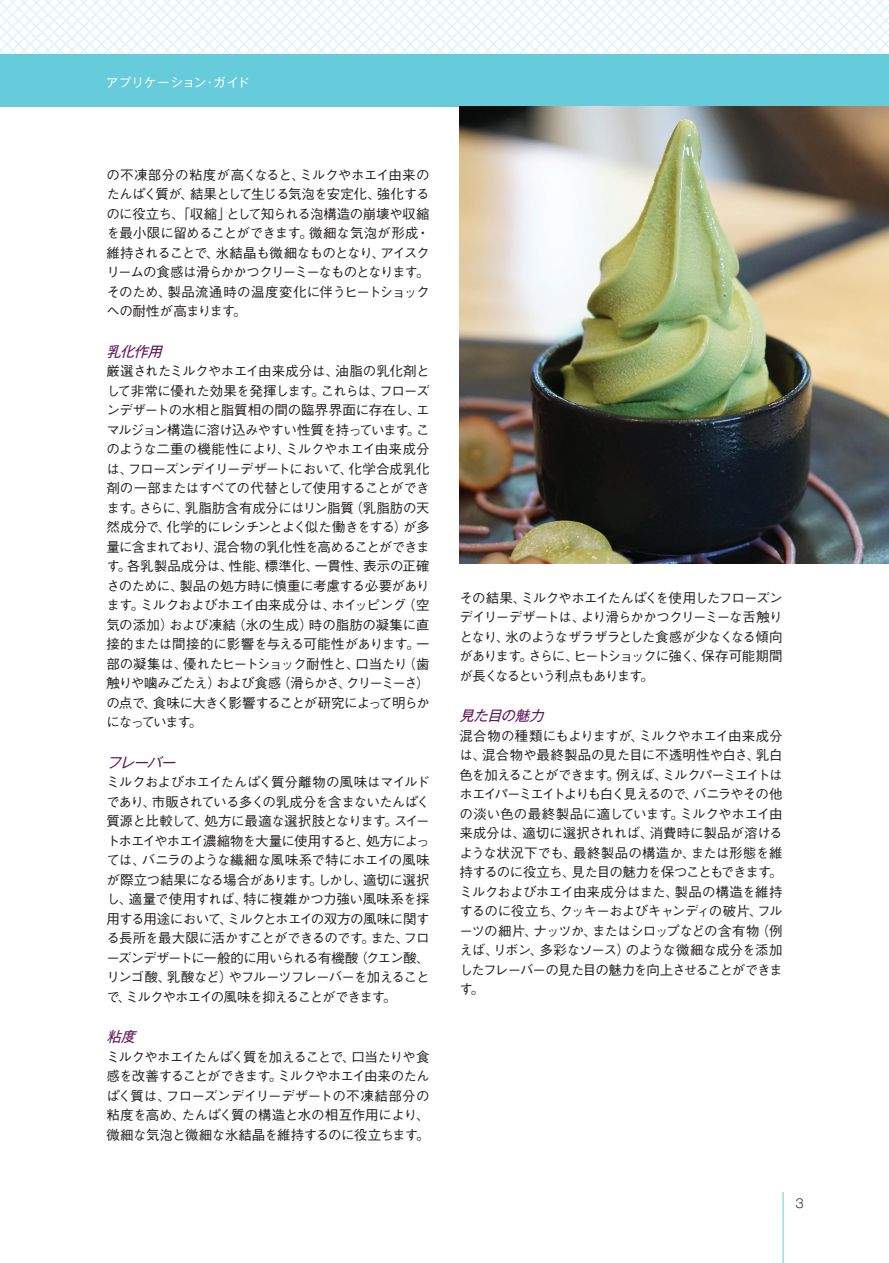
<style>
.page{position:relative;width:889px;height:1263px;background:#fff}
.page>*{position:absolute;margin:0;border:0;box-sizing:border-box;transform-origin:0 0}
.t1{font:italic 14.25px "Gothic MB101 Pr 6 N";color:#5e1258}
.t2{font:500 13.5px/19.5px "Gothic BBB Pr 6 N";letter-spacing:-.07em;color:#231f20;text-align:justify}
.t3{font:12px "Gothic MB101 Pr 6 N";letter-spacing:.045em;color:#fff}
.t4{font:300 12px "Gothic MB101 Pr 6 N";color:#231f20}
</style>
<div class="page">
<div style="left:0;top:53px;width:889px;height:53px;background:#66cbda"></div>
<svg style="left:0;top:0;width:889px;height:53px"></svg>
<hr style="left:782px;top:1192px;width:1px;height:71px;background:#66cbda">
<img style="left:459px;top:106px;width:430px;height:457px">
<p class="t3" style="left:106px;top:72px;width:144px">アプリケーション・ガイド</p>
<p class="t2" style="left:106px;top:164px;width:325px">の不凍部分の粘度が高くなると、ミルクやホエイ由来のたんぱく質が、結果として生じる気泡を安定化、強化するのに役立ち、「収縮」として知られる泡構造の崩壊や収縮を最小限に留めることができます。微細な気泡が形成・維持されることで、氷結晶も微細なものとなり、アイスクリームの食感は滑らかかつクリーミーなものとなります。そのため、製品流通時の温度変化に伴うヒートショックへの耐性が高まります。</p>
<p class="t1" style="left:106px;top:339px;width:63px">乳化作用</p>
<p class="t2" style="left:106px;top:361px;width:325px">厳選されたミルクやホエイ由来成分は、油脂の乳化剤として非常に優れた効果を発揮します。これらは、フローズンデザートの水相と脂質相の間の臨界界面に存在し、エマルジョン構造に溶け込みやすい性質を持っています。このような二重の機能性により、ミルクやホエイ由来成分は、フローズンデイリーデザートにおいて、化学合成乳化剤の一部またはすべての代替として使用することができます。さらに、乳脂肪含有成分にはリン脂質（乳脂肪の天然成分で、化学的にレシチンとよく似た働きをする）が多量に含まれており、混合物の乳化性を高めることができます。各乳製品成分は、性能、標準化、一貫性、表示の正確さのために、製品の処方時に慎重に考慮する必要があります。ミルクおよびホエイ由来成分は、ホイッピング（空気の添加）および凍結（氷の生成）時の脂肪の凝集に直接的または間接的に影響を与える可能性があります。一部の凝集は、優れたヒートショック耐性と、口当たり（歯触りや噛みごたえ）および食感（滑らかさ、クリーミーさ）の点で、食味に大きく影響することが研究によって明らかになっています。</p>
<p class="t1" style="left:106px;top:750px;width:76px">フレーバー</p>
<p class="t2" style="left:106px;top:772px;width:325px">ミルクおよびホエイたんぱく質分離物の風味はマイルドであり、市販されている多くの乳成分を含まないたんぱく質源と比較して、処方に最適な選択肢となります。スイートホエイやホエイ濃縮物を大量に使用すると、処方によっては、バニラのような繊細な風味系で特にホエイの風味が際立つ結果になる場合があります。しかし、適切に選択し、適量で使用すれば、特に複雑かつ力強い風味系を採用する用途において、ミルクとホエイの双方の風味に関する長所を最大限に活かすことができるのです。また、フローズンデザートに一般的に用いられる有機酸（クエン酸、リンゴ酸、乳酸など）やフルーツフレーバーを加えることで、ミルクやホエイの風味を抑えることができます。</p>
<p class="t1" style="left:106px;top:1025px;width:36px">粘度</p>
<p class="t2" style="left:106px;top:1046px;width:325px">ミルクやホエイたんぱく質を加えることで、口当たりや食感を改善することができます。ミルクやホエイ由来のたんぱく質は、フローズンデイリーデザートの不凍結部分の粘度を高め、たんぱく質の構造と水の相互作用により、微細な気泡と微細な氷結晶を維持するのに役立ちます。</p>
<p class="t2" style="left:459px;top:587px;width:325px">その結果、ミルクやホエイたんぱくを使用したフローズンデイリーデザートは、より滑らかかつクリーミーな舌触りとなり、氷のようなザラザラとした食感が少なくなる傾向があります。さらに、ヒートショックに強く、保存可能期間が長くなるという利点もあります。</p>
<p class="t1" style="left:459px;top:704px;width:91px">見た目の魅力</p>
<p class="t2" style="left:459px;top:725px;width:325px">混合物の種類にもよりますが、ミルクやホエイ由来成分は、混合物や最終製品の見た目に不透明性や白さ、乳白色を加えることができます。例えば、ミルクパーミエイトはホエイパーミエイトよりも白く見えるので、バニラやその他の淡い色の最終製品に適しています。ミルクやホエイ由来成分は、適切に選択されれば、消費時に製品が溶けるような状況下でも、最終製品の構造か、または形態を維持するのに役立ち、見た目の魅力を保つこともできます。ミルクおよびホエイ由来成分はまた、製品の構造を維持するのに役立ち、クッキーおよびキャンディの破片、フルーツの細片、ナッツか、またはシロップなどの含有物（例えば、リボン、多彩なソース）のような微細な成分を添加したフレーバーの見た目の魅力を向上させることができます。</p>
<p class="t4" style="left:795px;top:1193px;width:10px">3</p>
</div>
